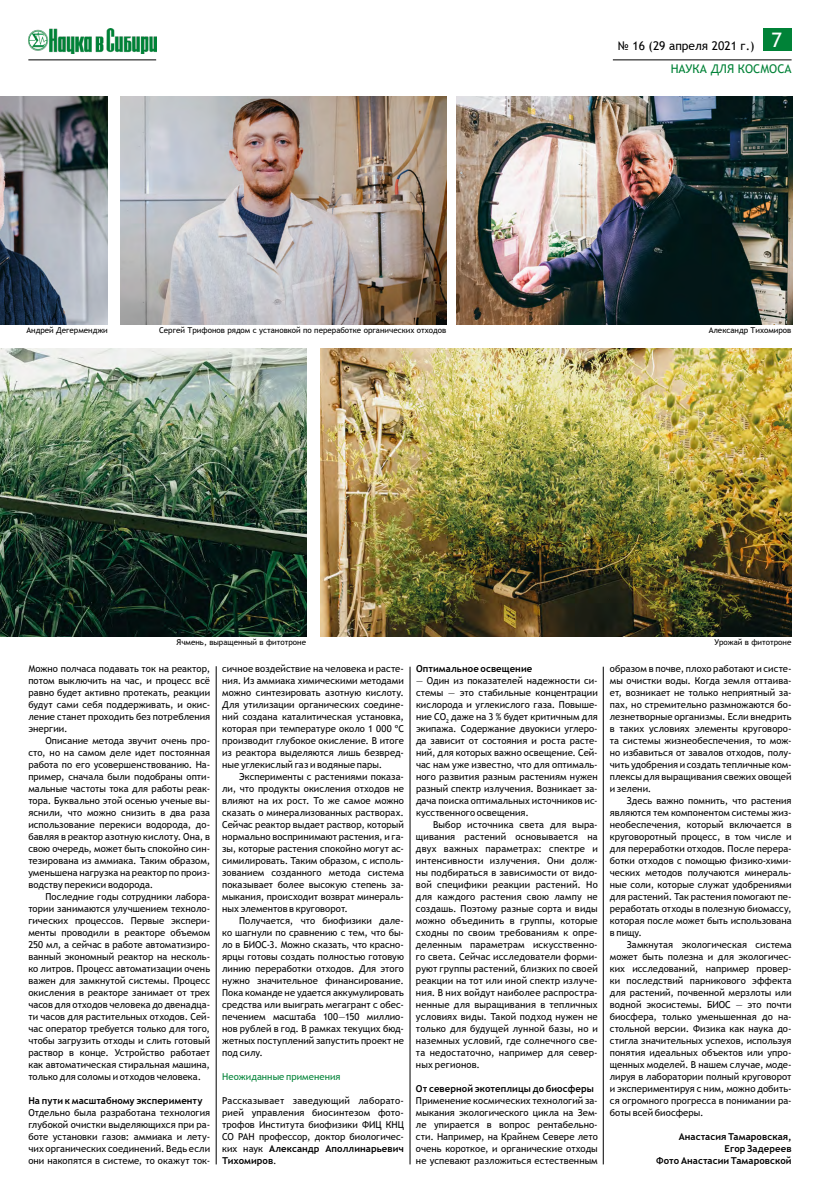
<style>
.page{position:relative;width:820px;height:1191px;background:#fff}
.page>*{position:absolute;margin:0;border:0;box-sizing:border-box;transform-origin:0 0}
.t1{font:12px/22.3px "Trebuchet MS";color:#000}
.t2{font:9.5px/12px "Trebuchet MS";letter-spacing:.005em;color:#000;text-align:justify}
.t3{font:700 9.5px/12px "Trebuchet MS";letter-spacing:.01em;color:#000;text-align:right}
.t4{font:9.5px "Trebuchet MS";letter-spacing:.005em;color:#008237}
.t5{font:8px "Trebuchet MS";color:#000}
.s1{color:#008237}
.s2{font-weight:700}
</style>
<div class="page">
<div style="left:762px;top:28px;width:29px;height:23px;background:#008237"></div>
<hr style="left:612px;top:60px;width:179px;height:1px;background:#000">
<img style="left:28px;top:28px;width:128px;height:25px">
<hr style="left:28px;top:60px;width:128px;height:1px;background:#000">
<hr style="left:216px;top:666px;width:1px;height:498px;background:#000">
<hr style="left:409px;top:666px;width:1px;height:498px;background:#000">
<hr style="left:603px;top:666px;width:1px;height:498px;background:#000">
<img style="left:0;top:96px;width:108px;height:228px">
<img style="left:120px;top:96px;width:326px;height:228px">
<img style="left:456px;top:96px;width:336px;height:228px">
<img style="left:0;top:348px;width:306px;height:288px">
<img style="left:320px;top:348px;width:471px;height:288px">
<p class="t1" style="left:670px;top:35px;width:122px;text-indent:-53px">№ 16 (29 апреля 2021 г.) <sup>7<br></sup><span class="s1">НАУКА ДЛЯ КОСМОСА</span></p>
<p class="t5" style="left:27px;top:325px;width:83px">Андрей Дегерменджи</p>
<p class="t5" style="left:159px;top:325px;width:288px">Сергей Трифонов рядом с установкой по переработке органических отходов</p>
<p class="t5" style="left:708px;top:325px;width:84px">Александр Тихомиров</p>
<p class="t5" style="left:176px;top:637px;width:131px">Ячмень, выращенный в фитотроне</p>
<p class="t2" style="left:28px;top:663px;width:183px">Можно полчаса подавать ток на реактор, потом выключить на час, и процесс всё равно будет активно протекать, реакции будут сами себя поддерживать, и окис&shy;ление станет проходить без потребления энергии.</p>
<p class="t2" style="left:28px;top:735px;width:183px;text-indent:17px">Описание метода звучит очень про&shy;сто, но на самом деле идет постоянная работа по его усовершенствованию. На&shy;пример, сначала были подобраны опти&shy;мальные частоты тока для работы реак&shy;тора. Буквально этой осенью ученые вы&shy;яснили, что можно снизить в два раза использование перекиси водорода, до&shy;бавляя в реактор азотную кислоту. Она, в свою очередь, может быть спокойно син&shy;тезирована из аммиака. Таким образом, уменьшена нагрузка на реактор по произ&shy;водству перекиси водорода.</p>
<p class="t2" style="left:28px;top:891px;width:183px;text-indent:17px">Последние годы сотрудники лабора&shy;тории занимаются улучшением техноло&shy;гических процессов. Первые экспери&shy;менты проводили в реакторе объемом 250 мл, а сейчас в работе автоматизиро&shy;ванный экономный реактор на несколь&shy;ко литров. Процесс автоматизации очень важен для замкнутой системы. Процесс окисления в реакторе занимает от трех часов для отходов человека до двенадца&shy;ти часов для растительных отходов. Сей&shy;час оператор требуется только для того, чтобы загрузить отходы и слить готовый раствор в конце. Устройство работает как автоматическая стиральная машина, только для соломы и отходов человека.</p>
<p class="t3" style="left:28px;top:1095px;width:176px">На пути к масштабному эксперименту</p>
<p class="t2" style="left:28px;top:1107px;width:183px">Отдельно была разработана технология глубокой очистки выделяющихся при ра&shy;боте установки газов: аммиака и лету&shy;чих органических соединений. Ведь если они накопятся в системе, то окажут ток-</p>
<p class="t2" style="left:222px;top:663px;width:183px">сичное воздействие на человека и расте&shy;ния. Из аммиака химическими методами можно синтезировать азотную кислоту.<br>Для утилизации органических соедине&shy;ний создана каталитическая установка, которая при температуре около 1 000 ºС производит глубокое окисление. В итоге из реактора выделяются лишь безвред&shy;ные углекислый газ и водяные пары.</p>
<p class="t2" style="left:222px;top:770px;width:183px;text-indent:17px">Эксперименты с растениями показа&shy;ли, что продукты окисления отходов не влияют на их рост. То же самое можно сказать о минерализованных растворах.<br>Сейчас реактор выдает раствор, который нормально воспринимают растения, и га&shy;зы, которые растения спокойно могут ас&shy;симилировать. Таким образом, с исполь&shy;зованием созданного метода система показывает более высокую степень за&shy;мыкания, происходит возврат минераль&shy;ных элементов в круговорот.</p>
<p class="t2" style="left:222px;top:914px;width:183px;text-indent:17px">Получается, что биофизики дале&shy;ко шагнули по сравнению с тем, что бы&shy;ло в БИОС-3. Можно сказать, что красно&shy;ярцы готовы создать полностью готовую линию переработки отходов. Для этого нужно значительное финансирование.<br>Пока команде не удается аккумулировать средства или выиграть мегагрант с обес&shy;печением масштаба 100—150 миллио&shy;нов рублей в год. В рамках текущих бюд&shy;жетных поступлений запустить проект не под силу.</p>
<p class="t4" style="left:222px;top:1071px;width:120px">Неожиданные применения</p>
<p class="t2" style="left:222px;top:1094px;width:183px">Рассказывает заведующий лаборато&shy;рией управления биосинтезом фото&shy;трофов Института биофизики ФИЦ КНЦ СО РАН профессор, доктор биологичес&shy;ких наук <span class="s2">Александр Аполлинарьевич Тихомиров</span>.</p>
<p class="t3" style="left:416px;top:663px;width:118px">Оптимальное освещение</p>
<p class="t2" style="left:416px;top:675px;width:183px">— Один из показателей надежности си&shy;стемы — это стабильные концентрации кислорода и углекислого газа. Повыше&shy;ние CO<sub>2</sub> даже на 3 % будет критичным для экипажа. Содержание двуокиси углеро&shy;да зависит от состояния и роста расте&shy;ний, для которых важно освещение. Сей&shy;час нам уже известно, что для оптималь&shy;ного развития разным растениям нужен разный спектр излучения. Возникает за&shy;дача поиска оптимальных источников ис&shy;кусственного освещения.</p>
<p class="t2" style="left:416px;top:819px;width:183px;text-indent:17px">Выбор источника света для выра&shy;щивания растений основывается на двух важных параметрах: спектре и интенсивности излучения. Они долж&shy;ны подбираться в зависимости от видо&shy;вой специфики реакции растений. Но для каждого растения свою лампу не создашь. Поэтому разные сорта и виды можно объединить в группы, которые сходны по своим требованиям к опре&shy;деленным параметрам искусственно&shy;го света. Сейчас исследователи форми&shy;руют группы растений, близких по своей реакции на тот или иной спектр излуче&shy;ния. В них войдут наиболее распростра&shy;ненные для выращивания в тепличных условиях виды. Такой подход нужен не только для будущей лунной базы, но и наземных условий, где солнечного све&shy;та недостаточно, например для север&shy;ных регионов.</p>
<p class="t3" style="left:416px;top:1083px;width:179px">От северной экотеплицы до биосферы</p>
<p class="t2" style="left:416px;top:1095px;width:183px">Применение космических технологий за&shy;мыкания экологического цикла на Зем&shy;ле упирается в вопрос рентабельно&shy;сти. Например, на Крайнем Севере лето очень короткое, и органические отходы не успевают разложиться естественным</p>
<p class="t5" style="left:714px;top:637px;width:78px">Урожай в фитотроне</p>
<p class="t2" style="left:609px;top:663px;width:183px">образом в почве, плохо работают и систе&shy;мы очистки воды. Когда земля оттаива&shy;ет, возникает не только неприятный за&shy;пах, но стремительно размножаются бо&shy;лезнетворные организмы. Если внедрить в таких условиях элементы круговоро&shy;та системы жизнеобеспечения, то мож&shy;но избавиться от завалов отходов, полу&shy;чить удобрения и создать тепличные ком&shy;плексы для выращивания свежих овощей и зелени.</p>
<p class="t2" style="left:609px;top:795px;width:183px;text-indent:17px">Здесь важно помнить, что растения являются тем компонентом системы жиз&shy;необеспечения, который включается в круговоротный процесс, в том числе и для переработки отходов. После перера&shy;ботки отходов с помощью физико-хими&shy;ческих методов получаются минераль&shy;ные соли, которые служат удобрениями для растений. Так растения помогают пе&shy;реработать отходы в полезную биомассу, которая после может быть использована в пищу.</p>
<p class="t2" style="left:609px;top:939px;width:183px;text-indent:17px">Замкнутая экологическая система может быть полезна и для экологичес&shy;ких исследований, например провер&shy;ки последствий парникового эффекта для растений, почвенной мерзлоты или водной экосистемы. БИОС — это почти биосфера, только уменьшенная до на&shy;стольной версии. Физика как наука до&shy;стигла значительных успехов, используя понятия идеальных объектов или упро&shy;щенных моделей. В нашем случае, моде&shy;лируя в лаборатории полный круговорот и экспериментируя с ним, можно добить&shy;ся огромного прогресса в понимании ра&shy;боты всей биосферы.</p>
<p class="t3" style="left:656px;top:1131px;width:137px">Анастасия Тамаровская,<br>Егор Задереев<br>Фото Анастасии Тамаровской</p>
</div>
